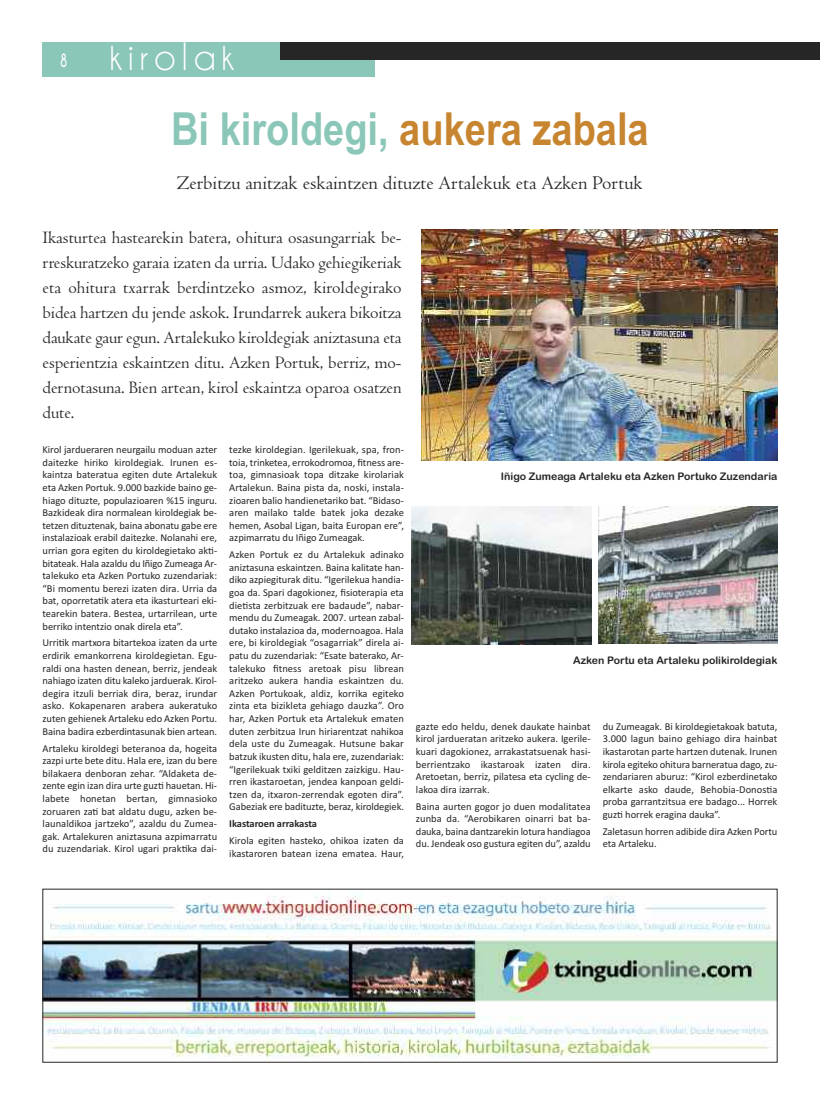
<style>
.page{position:relative;width:820px;height:1106px;background:#fff}
.page>*{position:absolute;margin:0;border:0;box-sizing:border-box;transform-origin:0 0}
.t1{font:700 45.6px "Arial";color:#8bc7b8;scale:.83 1}
.t2{font:40px "Champagne&Limousines";letter-spacing:.15em;color:#fff}
.t3{font:20px "Centaur";color:#272627}
.t4{font:700 19.2px "Champagne&Limousines";color:#fff;scale:.62 1}
.t5{font:18px/25px "Centaur";letter-spacing:-.005em;color:#272627;text-align:justify}
.t6{font:10.5px/12.6px "Calibri";letter-spacing:-.005em;color:#272627;text-align:justify}
.t7{font:10.5px "Arial Rounded MT Bold";color:#272627}
.t8{font:700 10.5px "Calibri";letter-spacing:-.005em;color:#272627}
.s1{color:#c88530}
</style>
<div class="page">
<div style="left:42px;top:43px;width:332px;height:34px;background:#8bc7b8"></div>
<div style="left:279px;top:43px;width:540px;height:17px;background:#272627"></div>
<img style="left:45px;top:896px;width:730px;height:161px">
<img style="left:421px;top:229px;width:356px;height:232px">
<img style="left:598px;top:506px;width:179px;height:137px">
<img style="left:411px;top:507px;width:180px;height:137px">
<h3 class="t4" style="left:60px;top:49px;width:12px">8</h3>
<h2 class="t2" style="left:109px;top:32px;width:126px">kirolak</h2>
<h1 class="t1" style="left:171px;top:102px;width:577px">Bi kiroldegi, <span class="s1">aukera zabala</span></h1>
<h3 class="t3" style="left:177px;top:171px;width:466px">Zerbitzu anitzak eskaintzen dituzte Artalekuk eta Azken Portuk</h3>
<p class="t5" style="left:43px;top:224px;width:360px">Ikasturtea hastearekin batera, ohitura osasungarriak be&shy;rreskuratzeko garaia izaten da urria. Udako gehiegikeriak eta ohitura txarrak berdintzeko asmoz, kiroldegirako bidea hartzen du jende askok. Irundarrek aukera bikoitza daukate gaur egun. Artalekuko kiroldegiak aniztasuna eta esperientzia eskaintzen ditu. Azken Portuk, berriz, mo&shy;dernotasuna. Bien artean, kirol eskaintza oparoa osatzen dute.</p>
<p class="t6" style="left:43px;top:443px;width:176px">Kirol jardueraren neurgailu moduan azter daitezke hiriko kiroldegiak. Irunen es&shy;kaintza bateratua egiten dute Artalekuk eta Azken Portuk. 9.000 bazkide baino ge&shy;hiago dituzte, populazioaren %15 inguru.<br>Bazkideak dira normalean kiroldegiak be&shy;tetzen dituztenak, baina abonatu gabe ere instalazioak erabil daitezke. Nolanahi ere, urrian gora egiten du kiroldegietako akti&shy;bitateak. Hala azaldu du Iñigo Zumeaga Ar&shy;talekuko eta Azken Portuko zuzendariak: “Bi momentu berezi izaten dira. Urria da bat, oporretatik atera eta ikasturteari eki&shy;tearekin batera. Bestea, urtarrilean, urte berriko intentzio onak direla eta”.</p>
<p class="t6" style="left:43px;top:636px;width:176px">Urritik martxora bitartekoa izaten da urte erdirik emankorrena kiroldegietan. Egu&shy;raldi ona hasten denean, berriz, jendeak nahiago izaten ditu kaleko jarduerak. Kirol&shy;degira itzuli berriak dira, beraz, irundar asko. Kokapenaren arabera aukeratuko zuten gehienek Artaleku edo Azken Portu.<br>Baina badira ezberdintasunak bien artean.</p>
<p class="t6" style="left:43px;top:741px;width:176px">Artaleku kiroldegi beteranoa da, hogeita zazpi urte bete ditu. Hala ere, izan du bere bilakaera denboran zehar. “Aldaketa de&shy;zente egin izan dira urte guzti hauetan. Hi&shy;labete honetan bertan, gimnasioko zoruaren zati bat aldatu dugu, azken be&shy;launaldikoa jartzeko”, azaldu du Zumea&shy;gak. Artalekuren aniztasuna azpimarratu du zuzendariak. Kirol ugari praktika dai-</p>
<p class="t6" style="left:229px;top:443px;width:176px">tezke kiroldegian. Igerilekuak, spa, fron&shy;toia, trinketea, errokodromoa, fitness are&shy;toa, gimnasioak topa ditzake kirolariak Artalekun. Baina pista da, noski, instala&shy;zioaren balio handienetariko bat. “Bidaso&shy;aren mailako talde batek joka dezake hemen, Asobal Ligan, baita Europan ere”, azpimarratu du Iñigo Zumeagak.</p>
<p class="t6" style="left:229px;top:548px;width:176px">Azken Portuk ez du Artalekuk adinako aniztasuna eskaintzen. Baina kalitate han&shy;diko azpiegiturak ditu. “Igerilekua handia&shy;goa da. Spari dagokionez, fisioterapia eta dietista zerbitzuak ere badaude”, nabar&shy;mendu du Zumeagak. 2007. urtean zabal&shy;dutako instalazioa da, modernoagoa. Hala ere, bi kiroldegiak “osagarriak” direla ai&shy;patu du zuzendariak: “Esate baterako, Ar&shy;talekuko fitness aretoak pisu librean aritzeko aukera handia eskaintzen du.<br>Azken Portukoak, aldiz, korrika egiteko zinta eta bizikleta gehiago dauzka”. Oro har, Azken Portuk eta Artalekuk ematen duten zerbitzua Irun hiriarentzat nahikoa dela uste du Zumeagak. Hutsune bakar batzuk ikusten ditu, hala ere, zuzendariak: “Igerilekuak txiki gelditzen zaizkigu. Hau&shy;rren ikastaroetan, jendea kanpoan geldi&shy;tzen da, itxaron-zerrendak egoten dira”.<br>Gabeziak ere badituzte, beraz, kiroldegiek.</p>
<p class="t8" style="left:229px;top:817px;width:89px">Ikastaroen arrakasta</p>
<p class="t6" style="left:229px;top:834px;width:176px">Kirola egiten hasteko, ohikoa izaten da ikastaroren batean izena ematea. Haur,</p>
<p class="t7" style="left:500px;top:470px;width:278px">Iñigo Zumeaga Artaleku eta Azken Portuko Zuzendaria</p>
<p class="t7" style="left:573px;top:654px;width:205px">Azken Portu eta Artaleku polikiroldegiak</p>
<p class="t6" style="left:416px;top:719px;width:176px">gazte edo heldu, denek daukate hainbat kirol jardueratan aritzeko aukera. Igerile&shy;kuari dagokionez, arrakastatsuenak hasi&shy;berrientzako ikastaroak izaten dira.<br>Aretoetan, berriz, pilatesa eta cycling de&shy;lakoa dira izarrak.</p>
<p class="t6" style="left:416px;top:799px;width:176px">Baina aurten gogor jo duen modalitatea zunba da. “Aerobikaren oinarri bat ba&shy;dauka, baina dantzarekin lotura handiagoa du. Jendeak oso gustura egiten du”, azaldu</p>
<p class="t6" style="left:602px;top:719px;width:176px">du Zumeagak. Bi kiroldegietakoak batuta, 3.000 lagun baino gehiago dira hainbat ikastarotan parte hartzen dutenak. Irunen kirola egiteko ohitura barneratua dago, zu&shy;zendariaren aburuz: “Kirol ezberdinetako elkarte asko daude, Behobia-Donostia proba garrantzitsua ere badago... Horrek guzti horrek eragina dauka”.</p>
<p class="t6" style="left:602px;top:825px;width:176px">Zaletasun horren adibide dira Azken Portu eta Artaleku.</p>
</div>
